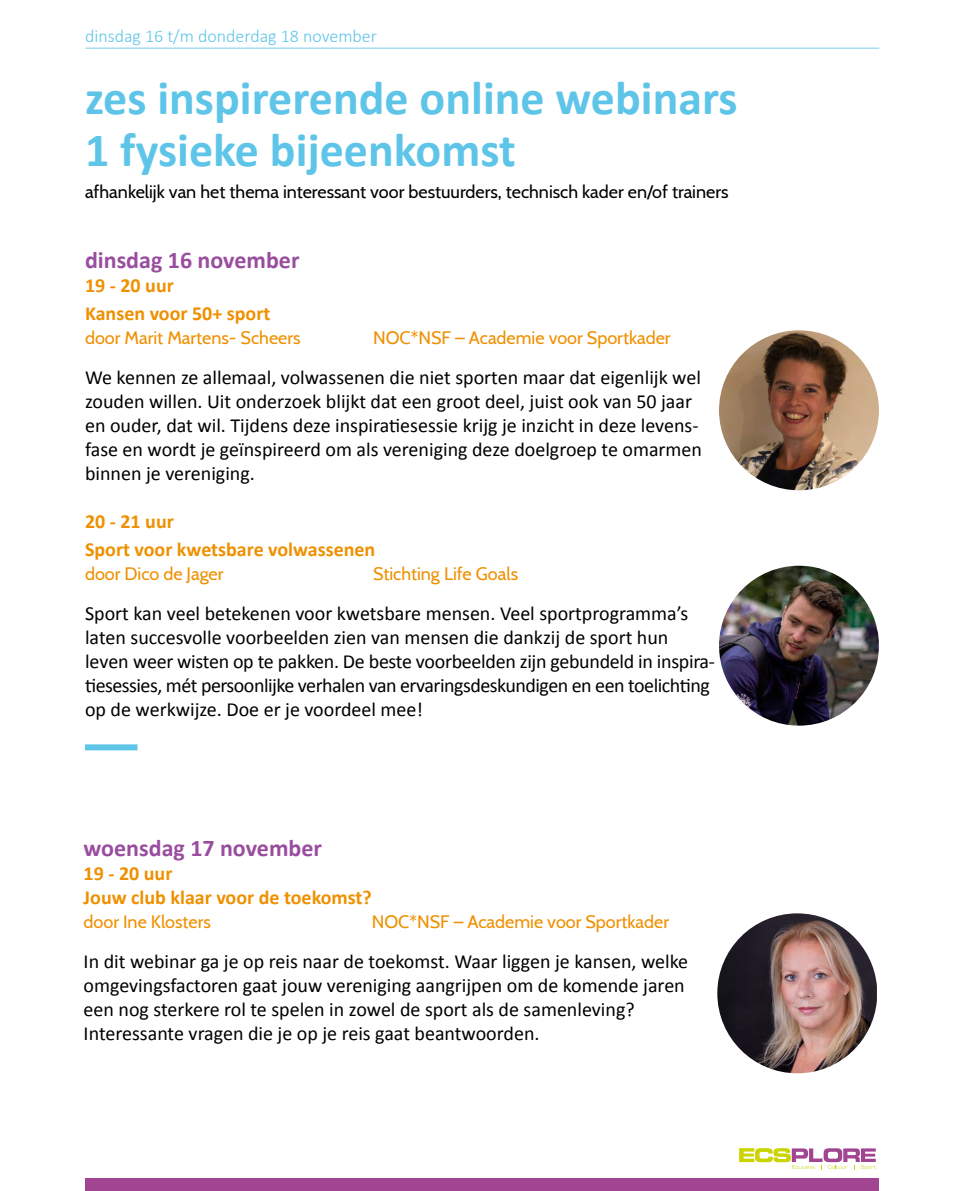
<style>
.page{position:relative;width:964px;height:1191px;background:#fff}
.page>*{position:absolute;margin:0;border:0;box-sizing:border-box;transform-origin:0 0}
.t1{font:700 48px/52px "Calibri";color:#5ec5e8}
.t2{font:700 24px "Calibri";color:#994d9e}
.t3{font:20px/24px "Calibri";color:#000}
.t4{font:700 20px/28px "Calibri";color:#ef9000}
.t5{font:18px "Cabin";color:#ef9000}
.t6{font:18px "Cabin";color:#000}
.t7{font:300 18px "Calibri";color:#5ec5e8}
</style>
<div class="page">
<div style="left:85px;top:1178px;width:794px;height:13px;background:#a14593"></div>
<svg style="left:739px;top:1148px;width:137px;height:21px"></svg>
<hr style="left:85px;top:48px;width:794px;height:1px;background:#5ec5e8">
<img style="left:719px;top:330px;width:160px;height:160px;border-radius:80px">
<img style="left:719px;top:566px;width:160px;height:159px;border-radius:80px">
<img style="left:717px;top:913px;width:160px;height:160px">
<div style="left:85px;top:744px;width:52px;height:6px;background:#5ec5e8"></div>
<p class="t7" style="left:85px;top:25px;width:293px">dinsdag 16 t/m donderdag 18 november</p>
<h1 class="t1" style="left:85px;top:70px;width:654px">zes inspirerende online webinars<br>1 fysieke bijeenkomst</h1>
<p class="t6" style="left:85px;top:177px;width:645px">afhankelijk van het thema interessant voor bestuurders, technisch kader en/of trainers</p>
<p class="t2" style="left:85px;top:243px;width:216px">dinsdag 16 november</p>
<p class="t4" style="left:85px;top:271px;width:187px">19 - 20 uur<br>Kansen voor 50+ sport</p>
<p class="t5" style="left:85px;top:323px;width:217px">door Marit Martens- Scheers</p>
<p class="t5" style="left:373px;top:323px;width:299px">NOC*NSF – Academie voor Sportkader</p>
<p class="t3" style="left:85px;top:364px;width:618px">We kennen ze allemaal, volwassenen die niet sporten maar dat eigenlijk wel zouden willen. Uit onderzoek blijkt dat een groot deel, juist ook van 50 jaar en ouder, dat wil. Tijdens deze inspiratiesessie krijg je inzicht in deze levens&shy;fase en wordt je geïnspireerd om als vereniging deze doelgroep te omarmen binnen je vereniging.</p>
<p class="t4" style="left:85px;top:507px;width:292px">20 - 21 uur<br>Sport voor kwetsbare volwassenen</p>
<p class="t5" style="left:85px;top:559px;width:140px">door Dico de Jager</p>
<p class="t5" style="left:373px;top:559px;width:146px">Stichting Life Goals</p>
<p class="t3" style="left:85px;top:600px;width:631px">Sport kan veel betekenen voor kwetsbare mensen. Veel sportprogramma’s laten succesvolle voorbeelden zien van mensen die dankzij de sport hun leven weer wisten op te pakken. De beste voorbeelden zijn gebundeld in inspira&shy;tiesessies, mét persoonlijke verhalen van ervaringsdeskundigen en een toelichting op de werkwijze. Doe er je voordeel mee!</p>
<p class="t2" style="left:84px;top:831px;width:240px">woensdag 17 november</p>
<p class="t4" style="left:84px;top:860px;width:289px;line-height:24px">19 - 20 uur<br>Jouw club klaar voor de toekomst?</p>
<p class="t5" style="left:84px;top:907px;width:129px">door Ine Klosters</p>
<p class="t5" style="left:372px;top:907px;width:299px">NOC*NSF – Academie voor Sportkader</p>
<p class="t3" style="left:84px;top:948px;width:606px">In dit webinar ga je op reis naar de toekomst. Waar liggen je kansen, welke omgevingsfactoren gaat jouw vereniging aangrijpen om de komende jaren een nog sterkere rol te spelen in zowel de sport als de samenleving?<br>Interessante vragen die je op je reis gaat beantwoorden.</p>
</div>
